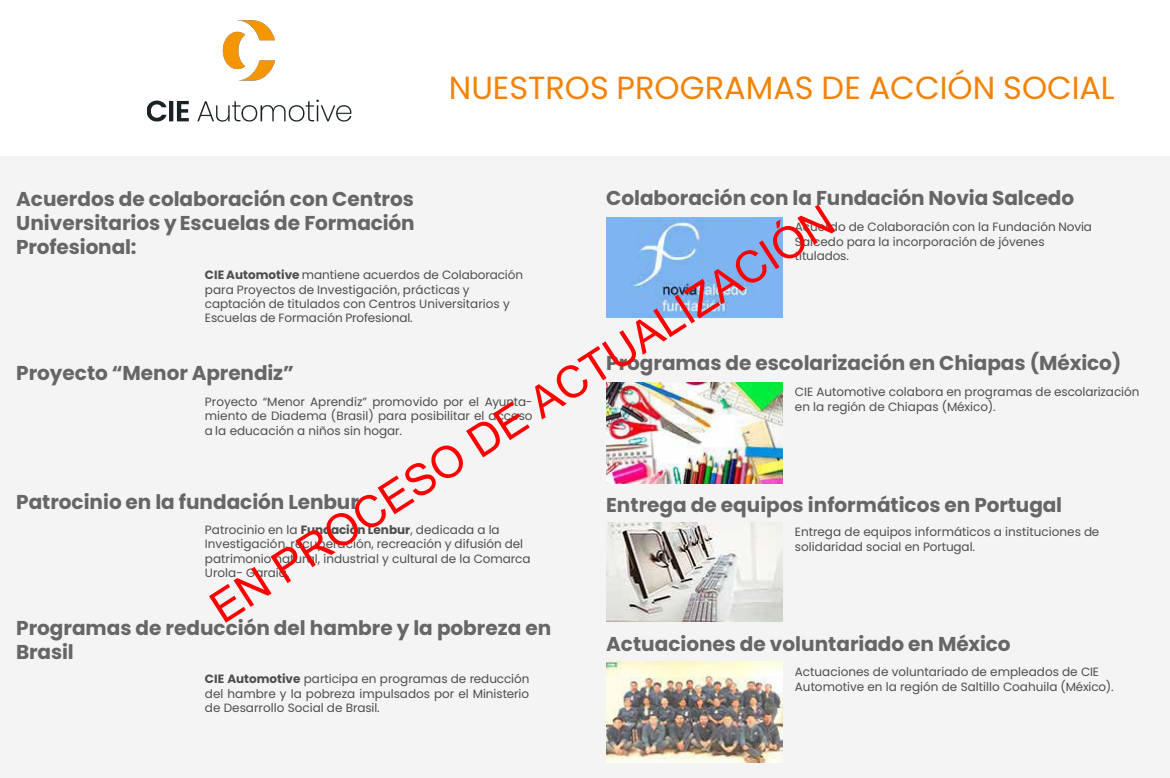
<style>
.page{position:relative;width:1170px;height:778px;background:#fff}
.page>*{position:absolute;margin:0;border:0;box-sizing:border-box;transform-origin:0 0}
.t1{font:32px "Poppins";color:#f18308}
.t2{font:700 20px/24px "Poppins";color:#666;text-align:justify}
.t3{font:12px/14.4px "Poppins";color:#4d4d4d}
.s1{font-weight:700}
</style>
<div class="page">
<div style="left:0;top:156px;width:1170px;height:622px;background:#f3f4f3"></div>
<img style="left:607px;top:662px;width:175px;height:100px">
<img style="left:147px;top:20px;width:205px;height:102px">
<svg style="left:209px;top:205px;width:626px;height:418px"></svg>
<h2 class="t1" style="left:449px;top:69px;width:668px">NUESTROS PROGRAMAS DE ACCIÓN SOCIAL</h2>
<p class="t2" style="left:16px;top:187px;width:400px">Acuerdos de colaboración con Centros Universitarios y Escuelas de Formación Profesional:</p>
<p class="t3" style="left:205px;top:268px;width:320px"><span class="s1">CIE Automotive</span> mantiene acuerdos de Colaboración para Proyectos de Investigación, prácticas y captación de titulados con Centros Universitarios y Escuelas de Formación Profesional.</p>
<p class="t2" style="left:16px;top:361px;width:279px">Proyecto “Menor Aprendiz”</p>
<p class="t3" style="left:205px;top:394px;width:329px;text-align:justify">Proyecto “Menor Aprendiz” promovido por el Ayunta&shy;miento de Diadema (Brasil) para posibilitar el acceso a la educación a niños sin hogar.</p>
<p class="t2" style="left:16px;top:490px;width:344px">Patrocinio en la fundación Lenbur</p>
<p class="t3" style="left:205px;top:522px;width:327px">Patrocinio en la <span class="s1">Fundación Lenbur</span>, dedicada a la Investigación, recuperación, recreación y difusión del patrimonio natural, industrial y cultural de la Comarca Urola- Garaia.</p>
<p class="t2" style="left:16px;top:616px;width:537px">Programas de reducción del hambre y la pobreza en<br>Brasil</p>
<p class="t3" style="left:205px;top:672px;width:326px;text-align:justify"><span class="s1">CIE Automotive</span> participa en programas de reducción del hambre y la pobreza impulsados por el Ministerio de Desarrollo Social de Brasil.</p>
<p class="t2" style="left:606px;top:187px;width:469px">Colaboración con la Fundación Novia Salcedo</p>
<p class="t3" style="left:795px;top:220px;width:299px">Acuerdo de Colaboración con la Fundación Novia<br>Salcedo para la incorporación de jóvenes titulados.</p>
<p class="t2" style="left:606px;top:352px;width:517px">Programas de escolarización en Chiapas (México)</p>
<p class="t3" style="left:795px;top:385px;width:346px">CIE Automotive colabora en programas de escolarización en la región de Chiapas (México).</p>
<p class="t2" style="left:606px;top:493px;width:458px">Entrega de equipos informáticos en Portugal</p>
<p class="t3" style="left:795px;top:525px;width:306px">Entrega de equipos informáticos a instituciones de solidaridad social en Portugal.</p>
<p class="t2" style="left:606px;top:633px;width:406px">Actuaciones de voluntariado en México</p>
<p class="t3" style="left:795px;top:665px;width:320px">Actuaciones de voluntariado de empleados de CIE<br>Automotive en la región de Saltillo Coahuila (México).</p>
</div>
